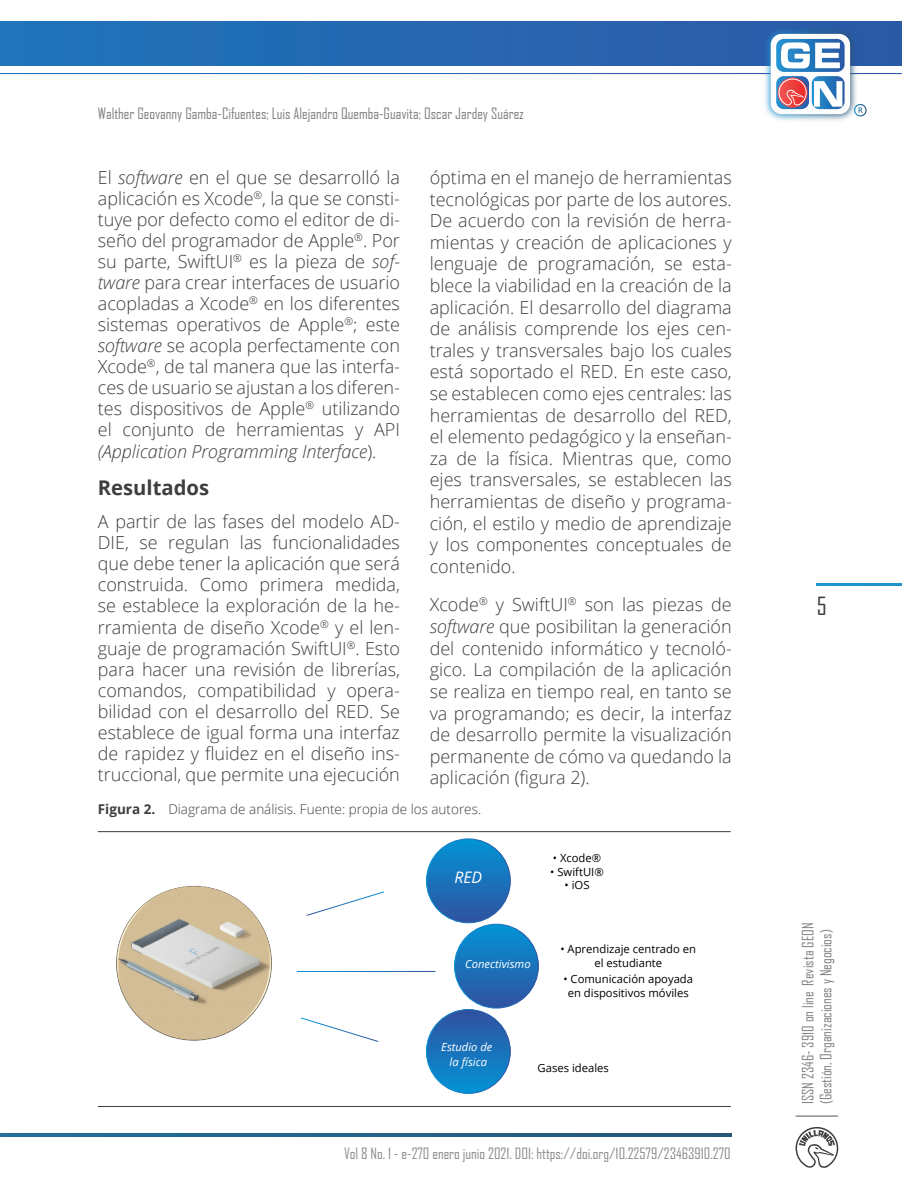
<style>
.page{position:relative;width:902px;height:1191px;background:#fff}
.page>*{position:absolute;margin:0;border:0;box-sizing:border-box;transform-origin:0 0}
.t1{font:24px "Agency FB";color:#3e3e3f}
.N1{font:700 20.25px "Open Sans";color:#3e3e3f}
.Cuerpo_de_Texto{font:300 18px/21.6px "Open Sans";color:#3e3e3f;text-align:justify}
.t2{font:italic 15.9px "Open Sans";color:#fff}
.t3{font:15px/18px "Agency FB";color:#808285}
.t4{font:15px "Agency FB";color:#8b8d90}
.Titulo_grafico{font:300 13.5px "Open Sans";color:#3e3e3f}
.t5{font:11.25px/13.5px "Open Sans";color:#000;text-align:center}
.t6{font:italic 11.25px/14.7px "Open Sans";color:#fff;text-align:center}
.s1{font-style:italic}
.s2{font-weight:700}
</style>
<div class="page">
<div style="left:0;top:22px;width:901px;height:43px;background:#2569b2"></div>
<img style="left:715px;top:21px;width:186px;height:100px">
<div style="left:770px;top:34px;width:80px;height:80px;background:#fdfdfd;border-radius:11px"></div>
<svg style="left:776px;top:39px;width:68px;height:70px"></svg>
<hr style="left:795px;top:1115px;width:43px;height:1px;background:#57585a">
<svg style="left:795px;top:1126px;width:43px;height:42px"></svg>
<svg style="left:0;top:1133px;width:731px;height:4px;background:#246389"></svg>
<hr style="left:816px;top:583px;width:85px;height:2px;background:#1f93cf">
<hr style="left:98px;top:831px;width:632px;height:1px;background:#3e3e3f">
<hr style="left:98px;top:1106px;width:632px;height:1px;background:#3e3e3f">
<img style="left:116px;top:885px;width:156px;height:156px">
<div style="left:426px;top:839px;width:84px;height:83px;background:linear-gradient(to bottom,#0393d5,#2f53a0);border-radius:42px"></div>
<svg style="left:301px;top:1017px;width:78px;height:25px"></svg>
<svg style="left:306px;top:891px;width:79px;height:25px"></svg>
<div style="left:426px;top:1009px;width:84px;height:84px;background:linear-gradient(to bottom,#3254a1,#0390d3);border-radius:42px"></div>
<div style="left:454px;top:924px;width:84px;height:84px;background:linear-gradient(to bottom,#0493d5,#2e54a2);border-radius:42px"></div>
<p class="t3" style="left:98px;top:105px;width:427px">Walther Geovanny Gamba-Cifuentes; Luis Alejandro Quemba-Guavita; Oscar Jardey Suárez</p>
<p class="Cuerpo_de_Texto" style="left:98px;top:166px;width:303px;line-height:21px">El <span class="s1">software</span> en el que se desarrolló la aplicación es Xcode<sup>®</sup>, la que se consti&shy;tuye por defecto como el editor de di&shy;seño del programador de Apple<sup>®</sup>. Por su parte, SwiftUI<sup>®</sup> es la pieza de <span class="s1">sof&shy;tware</span> para crear interfaces de usuario acopladas a Xcode<sup>®</sup> en los diferentes sistemas operativos de Apple<sup>®</sup>; este <span class="s1">software</span> se acopla perfectamente con Xcode<sup>®</sup>, de tal manera que las interfa&shy;ces de usuario se ajustan a los diferen&shy;tes dispositivos de Apple<sup>®</sup> utilizando el conjunto de herramientas y API <span class="s1">(Application Programming Interface</span>).</p>
<p class="N1" style="left:98px;top:473px;width:113px">Resultados</p>
<p class="Cuerpo_de_Texto" style="left:98px;top:511px;width:303px;line-height:21px">A partir de las fases del modelo AD-DIE, se regulan las funcionalidades que debe tener la aplicación que será construida. Como primera medida, se establece la exploración de la he&shy;rramienta de diseño Xcode<sup>®</sup> y el len&shy;guaje de programación SwiftUI<sup>®</sup>. Esto para hacer una revisión de librerías, comandos, compatibilidad y opera&shy;bilidad con el desarrollo del RED. Se establece de igual forma una interfaz de rapidez y fluidez en el diseño ins&shy;truccional, que permite una ejecución</p>
<p class="Cuerpo_de_Texto" style="left:429px;top:166px;width:303px">óptima en el manejo de herramientas tecnológicas por parte de los autores.<br>De acuerdo con la revisión de herra&shy;mientas y creación de aplicaciones y lenguaje de programación, se esta&shy;blece la viabilidad en la creación de la aplicación. El desarrollo del diagrama de análisis comprende los ejes cen&shy;trales y transversales bajo los cuales está soportado el RED. En este caso, se establecen como ejes centrales: las herramientas de desarrollo del RED, el elemento pedagógico y la enseñan&shy;za de la física. Mientras que, como ejes transversales, se establecen las herramientas de diseño y programa&shy;ción, el estilo y medio de aprendizaje y los componentes conceptuales de contenido.</p>
<p class="Cuerpo_de_Texto" style="left:429px;top:593px;width:303px">Xcode<sup>®</sup> y SwiftUI<sup>®</sup> son las piezas de <span class="s1">software</span> que posibilitan la generación del contenido informático y tecnoló&shy;gico. La compilación de la aplicación se realiza en tiempo real, en tanto se va programando; es decir, la interfaz de desarrollo permite la visualización permanente de cómo va quedando la aplicación (figura 2).</p>
<p class="Titulo_grafico" style="left:98px;top:800px;width:385px"><span class="s2">Figura 2.</span> Diagrama de análisis. Fuente: propia de los autores.</p>
<p class="t5" style="left:552px;top:851px;width:50px">• Xcode®</p>
<p class="t5" style="left:550px;top:864px;width:55px">• SwiftUI®</p>
<p class="t5" style="left:564px;top:878px;width:26px">• iOS</p>
<p class="t2" style="left:454px;top:866px;width:29px">RED</p>
<p class="t6" style="left:465px;top:956px;width:67px">Conectivismo</p>
<p class="t5" style="left:560px;top:942px;width:137px">• Aprendizaje centrado en el estudiante</p>
<p class="t5" style="left:563px;top:972px;width:131px">• Comunicación apoyada en dispositivos móviles</p>
<p class="t6" style="left:441px;top:1039px;width:53px">Estudio de la física</p>
<p class="t5" style="left:537px;top:1061px;width:73px">Gases ideales</p>
<p class="t4" style="left:344px;top:1144px;width:388px">Vol 8 No. 1 - e-270 enero junio 2021. DOI: https://doi.org/10.22579/23463910.270</p>
<h1 class="t1" style="left:816px;top:591px;width:11px">5</h1>
<p class="t3" style="left:798px;top:1104px;width:183px;rotate:-90deg">ISSN 2346- 3910 on line Revista GEON (Gestión, Organizaciones y Negocios)</p>
</div>
